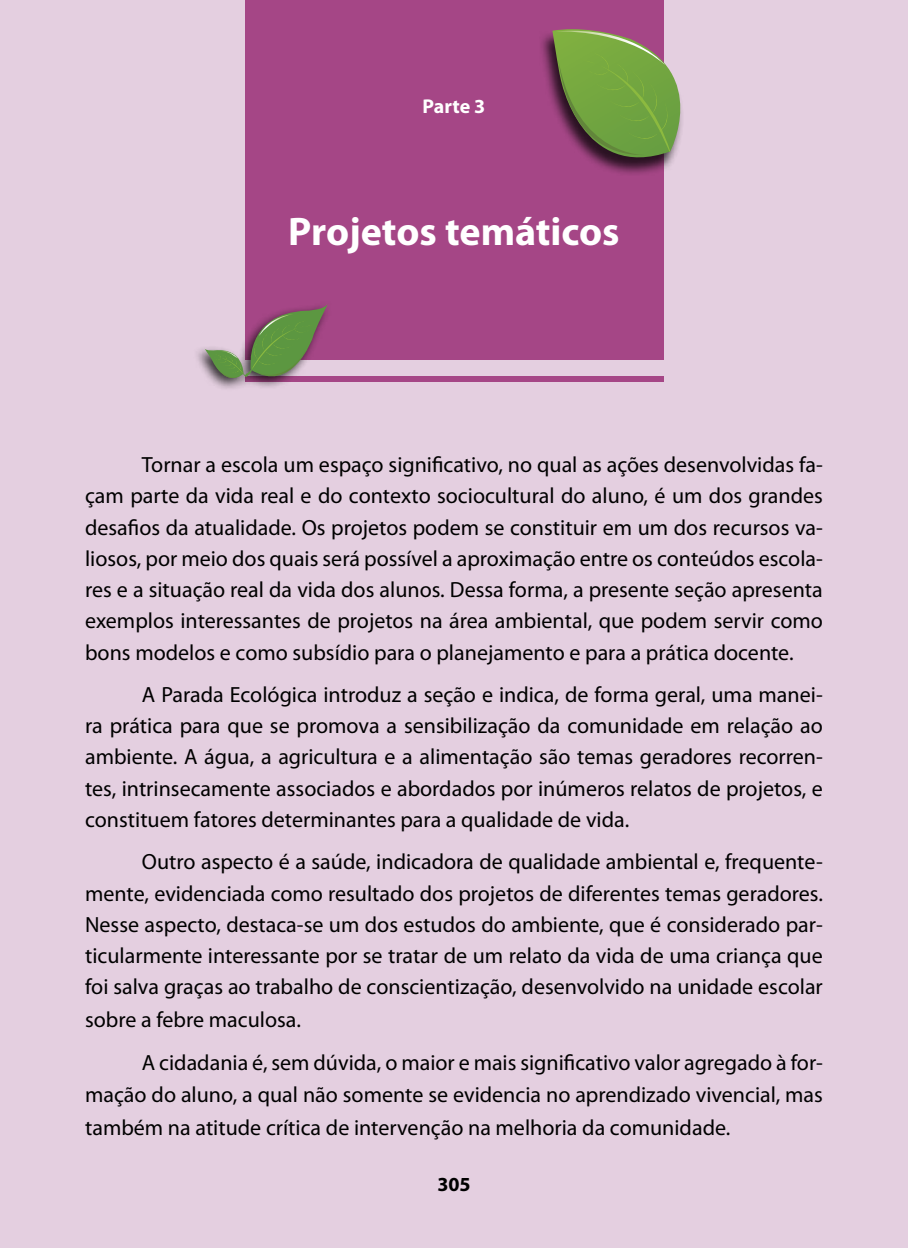
<style>
.page{position:relative;width:908px;height:1248px;background:#fff}
.page>*{position:absolute;margin:0;border:0;box-sizing:border-box;transform-origin:0 0}
.t1{font:700 40px "Myriad Pro";color:#fff}
.t2{font:22px/31.2px "Myriad Pro";color:#000;text-align:justify}
.t3{font:700 20px "Myriad Pro";letter-spacing:-.005em;color:#fff}
.t4{font:700 20px "Myriad Pro";color:#000}
</style>
<div class="page">
<div style="left:0;top:0;width:907px;height:1247px;background:#e4cfe0"></div>
<div style="left:245px;top:0;width:417px;height:359px;background:#a54686"></div>
<div style="left:245px;top:376px;width:417px;height:6px;background:#a54686"></div>
<div style="left:192px;top:300px;width:140px;height:91px;background:#000;opacity:.75"></div>
<svg style="left:204px;top:303px;width:124px;height:88px"></svg>
<div style="left:538px;top:30px;width:146px;height:147px;background:#000;opacity:.75"></div>
<svg style="left:552px;top:27px;width:132px;height:156px"></svg>
<p class="t3" style="left:422px;top:94px;width:64px">Parte 3</p>
<h1 class="t1" style="left:288px;top:205px;width:333px">Projetos temáticos</h1>
<p class="t2" style="left:85px;top:449px;width:739px;text-indent:57px">Tornar a escola um espaço significativo, no qual as ações desenvolvidas fa&shy;çam parte da vida real e do contexto sociocultural do aluno, é um dos grandes desafios da atualidade. Os projetos podem se constituir em um dos recursos va&shy;liosos, por meio dos quais será possível a aproximação entre os conteúdos escola&shy;res e a situação real da vida dos alunos. Dessa forma, a presente seção apresenta exemplos interessantes de projetos na área ambiental, que podem servir como bons modelos e como subsídio para o planejamento e para a prática docente.</p>
<p class="t2" style="left:85px;top:678px;width:738px;text-indent:57px">A Parada Ecológica introduz a seção e indica, de forma geral, uma manei&shy;ra prática para que se promova a sensibilização da comunidade em relação ao ambiente. A água, a agricultura e a alimentação são temas geradores recorren&shy;tes, intrinsecamente associados e abordados por inúmeros relatos de projetos, e constituem fatores determinantes para a qualidade de vida.</p>
<p class="t2" style="left:85px;top:846px;width:739px;text-indent:57px">Outro aspecto é a saúde, indicadora de qualidade ambiental e, frequente&shy;mente, evidenciada como resultado dos projetos de diferentes temas geradores.<br>Nesse aspecto, destaca-se um dos estudos do ambiente, que é considerado par&shy;ticularmente interessante por se tratar de um relato da vida de uma criança que foi salva graças ao trabalho de conscientização, desenvolvido na unidade escolar sobre a febre maculosa.</p>
<p class="t2" style="left:85px;top:1046px;width:739px;line-height:32.2px;text-indent:57px">A cidadania é, sem dúvida, o maior e mais significativo valor agregado à for&shy;mação do aluno, a qual não somente se evidencia no aprendizado vivencial, mas também na atitude crítica de intervenção na melhoria da comunidade.</p>
<p class="t4" style="left:437px;top:1171px;width:35px">305</p>
</div>
